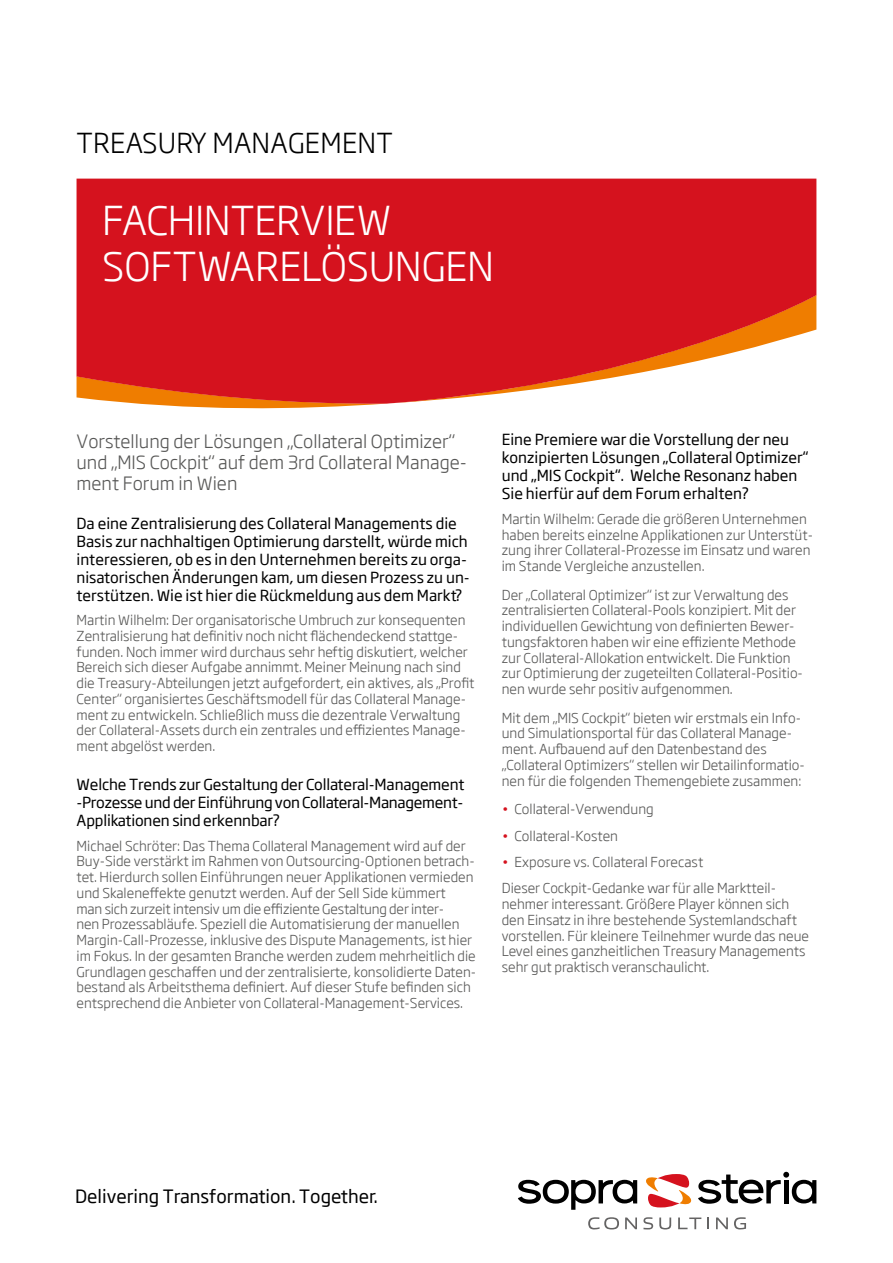
<style>
.page{position:relative;width:893px;height:1263px;background:#fff}
.page>*{position:absolute;margin:0;border:0;box-sizing:border-box;transform-origin:0 0}
.t1{font:300 39px/46.8px "Soho Gothic Pro";letter-spacing:-.01em;color:#fff}
.t2{font:300 27px "Soho Gothic Pro";letter-spacing:.005em;color:#000}
.t3{font:300 18px/21px "Soho Gothic Pro";color:#575756}
.t4{font:18px "Soho Gothic Pro";color:#000}
.t5{font:15px/18px "Soho Gothic Pro";color:#000}
.t6{font:300 13.5px/15.8px "Soho Gothic Pro";color:#575756}
.s1{color:#d5121e}
</style>
<div class="page">
<svg style="left:588px;top:1217px;width:31px;height:12px"></svg>
<svg style="left:625px;top:1217px;width:12px;height:12px"></svg>
<svg style="left:643px;top:1217px;width:10px;height:12px"></svg>
<svg style="left:659px;top:1217px;width:12px;height:12px"></svg>
<svg style="left:678px;top:1217px;width:23px;height:12px"></svg>
<svg style="left:707px;top:1217px;width:2px;height:12px"></svg>
<svg style="left:716px;top:1217px;width:12px;height:12px"></svg>
<svg style="left:734px;top:1217px;width:12px;height:12px"></svg>
<svg style="left:698px;top:1172px;width:118px;height:32px"></svg>
<svg style="left:518px;top:1180px;width:119px;height:30px"></svg>
<svg style="left:646px;top:1174px;width:46px;height:33px"></svg>
<svg style="left:160px;top:405px;width:203px;height:4px"></svg>
<svg style="left:77px;top:179px;width:739px;height:226px;background:#d9292e"></svg>
<h2 class="t2" style="left:77px;top:122px;width:318px">TREASURY MANAGEMENT</h2>
<h1 class="t1" style="left:102px;top:195px;width:393px">FACHINTERVIEW<br>SOFTWARELÖSUNGEN</h1>
<h3 class="t3" style="left:77px;top:430px;width:392px">Vorstellung der Lösungen „Collateral Optimizer“ und „MIS Cockpit“ auf dem 3rd Collateral Manage&shy;ment Forum in Wien</h3>
<p class="t5" style="left:77px;top:513px;width:395px">Da eine Zentralisierung des Collateral Managements die Basis zur nachhaltigen Optimierung darstellt, würde mich interessieren, ob es in den Unternehmen bereits zu orga&shy;nisatorischen Änderungen kam, um diesen Prozess zu un&shy;terstützen. Wie ist hier die Rückmeldung aus dem Markt?</p>
<p class="t6" style="left:77px;top:611px;width:399px">Martin Wilhelm: Der organisatorische Umbruch zur konsequenten Zentralisierung hat definitiv noch nicht flächendeckend stattge&shy;funden. Noch immer wird durchaus sehr heftig diskutiert, welcher Bereich sich dieser Aufgabe annimmt. Meiner Meinung nach sind die Treasury-Abteilungen jetzt aufgefordert, ein aktives, als „Profit Center“ organisiertes Geschäftsmodell für das Collateral Manage&shy;ment zu entwickeln. Schließlich muss die dezentrale Verwaltung der Collateral-Assets durch ein zentrales und effizientes Manage&shy;ment abgelöst werden.</p>
<p class="t5" style="left:77px;top:775px;width:390px;text-align:justify">Welche Trends zur Gestaltung der Collateral-Management -Prozesse und der Einführung von Collateral-Management-Applikationen sind erkennbar?</p>
<p class="t6" style="left:77px;top:837px;width:401px">Michael Schröter: Das Thema Collateral Management wird auf der Buy-Side verstärkt im Rahmen von Outsourcing-Optionen betrach&shy;tet. Hierdurch sollen Einführungen neuer Applikationen vermieden und Skaleneffekte genutzt werden. Auf der Sell Side kümmert<br>man sich zurzeit intensiv um die effiziente Gestaltung der inter-<br>nen Prozessabläufe. Speziell die Automatisierung der manuellen Margin-Call-Prozesse, inklusive des Dispute Managements, ist hier im Fokus. In der gesamten Branche werden zudem mehrheitlich die Grundlagen geschaffen und der zentralisierte, konsolidierte Daten&shy;bestand als Arbeitsthema definiert. Auf dieser Stufe befinden sich entsprechend die Anbieter von Collateral-Management-Services.</p>
<p class="t5" style="left:502px;top:430px;width:308px">Eine Premiere war die Vorstellung der neu konzipierten Lösungen „Collateral Optimizer“ und „MIS Cockpit“. Welche Resonanz haben Sie hierfür auf dem Forum erhalten?</p>
<p class="t6" style="left:502px;top:510px;width:313px">Martin Wilhelm: Gerade die größeren Unternehmen haben bereits einzelne Applikationen zur Unterstüt&shy;zung ihrer Collateral-Prozesse im Einsatz und waren im Stande Vergleiche anzustellen.</p>
<p class="t6" style="left:502px;top:586px;width:303px">Der „Collateral Optimizer“ ist zur Verwaltung des zentralisierten Collateral-Pools konzipiert. Mit der individuellen Gewichtung von definierten Bewer&shy;tungsfaktoren haben wir eine effiziente Methode zur Collateral-Allokation entwickelt. Die Funktion zur Optimierung der zugeteilten Collateral-Positio&shy;nen wurde sehr positiv aufgenommen.</p>
<p class="t6" style="left:502px;top:709px;width:305px">Mit dem „MIS Cockpit“ bieten wir erstmals ein Info&shy;und Simulationsportal für das Collateral Manage&shy;ment. Aufbauend auf den Datenbestand des „Collateral Optimizers“ stellen wir Detailinformatio&shy;nen für die folgenden Themengebiete zusammen:</p>
<p class="t6" style="left:502px;top:800px;width:153px"><span class="s1">•</span> Collateral-Verwendung</p>
<p class="t6" style="left:502px;top:827px;width:118px"><span class="s1">•</span> Collateral-Kosten</p>
<p class="t6" style="left:502px;top:848px;width:276px;line-height:26.4px"><span class="s1">•</span> Exposure vs. Collateral Forecast<br>Dieser Cockpit-Gedanke war für alle Marktteil-</p>
<p class="t6" style="left:502px;top:895px;width:309px">nehmer interessant. Größere Player können sich den Einsatz in ihre bestehende Systemlandschaft vorstellen. Für kleinere Teilnehmer wurde das neue Level eines ganzheitlichen Treasury Managements sehr gut praktisch veranschaulicht.</p>
<h3 class="t4" style="left:75px;top:1183px;width:304px">Delivering Transformation. Together.</h3>
</div>
